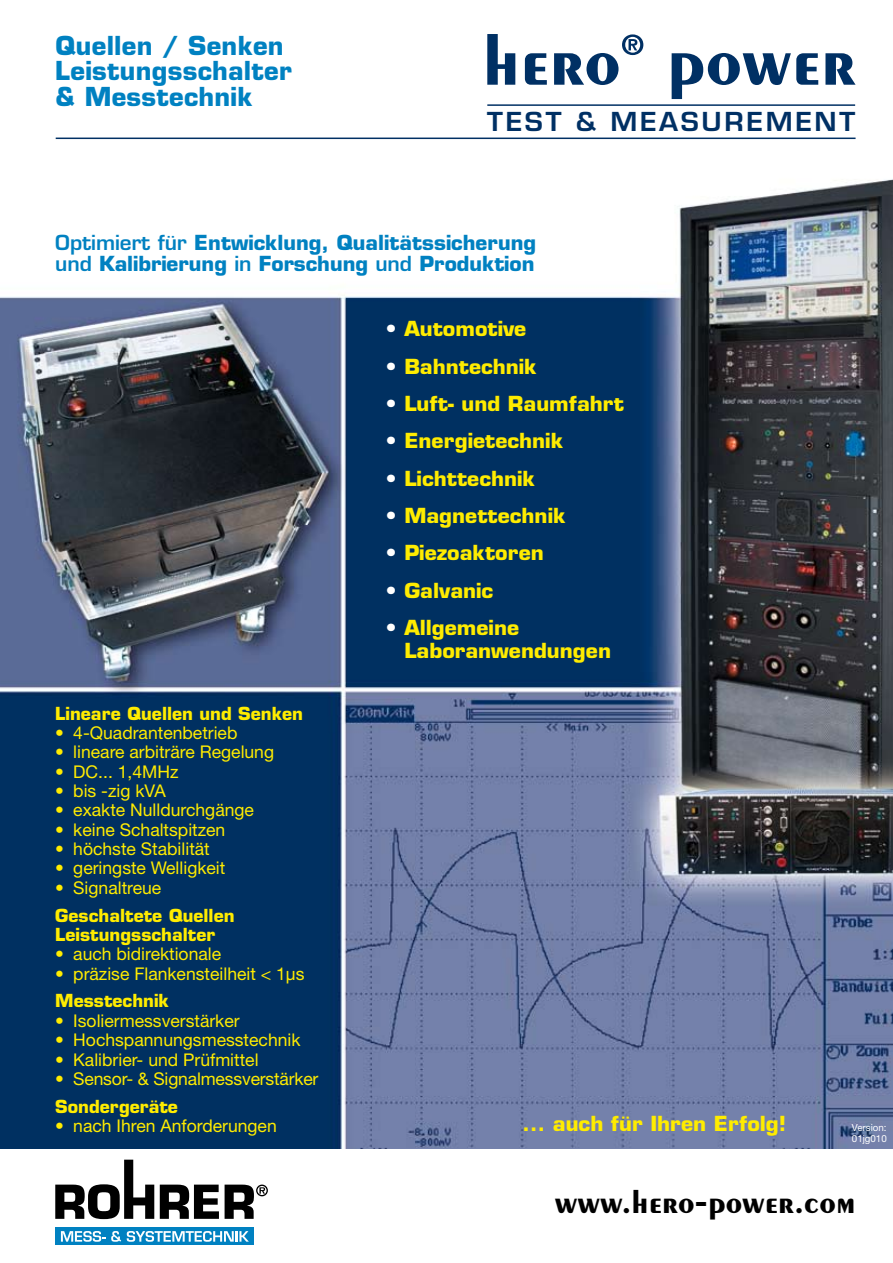
<style>
.page{position:relative;width:893px;height:1263px;background:#fff}
.page>*{position:absolute;margin:0;border:0;box-sizing:border-box;transform-origin:0 0}
.t1{font:700 33px "Peignot";color:#000}
.t2{font:700 25.5px/25.5px "Eurostile";letter-spacing:.01em;color:#0081c1}
.t3{font:600 25.5px "Eurostile";letter-spacing:.1em;color:#003064;scale:1.05 1}
.t4{font:700 20.25px/22.5px "Eurostile";color:#ffec00;scale:1.04 1}
.t5{font:700 20.25px/21.8px "Eurostile";color:#0081c1}
.t6{font:17.55px "Helvetica Neue";color:#ffec00}
.t7{font:700 17.55px/19.4px "Eurostile";color:#ffec00}
.t8{font:9.75px/10.5px "Helvetica Neue";color:#fff}
.s1{font-weight:600}
.s2{font-weight:700}
.s3{color:#fff}
.s4{font-family:"Helvetica Neue"}
</style>
<div class="page">
<img style="left:0;top:137px;width:893px;height:1011px">
<div style="left:55px;top:1228px;width:199px;height:17px;background:#0081c1"></div>
<svg style="left:55px;top:1160px;width:99px;height:59px"></svg>
<svg style="left:160px;top:1184px;width:59px;height:35px"></svg>
<svg style="left:225px;top:1184px;width:43px;height:35px"></svg>
<svg style="left:61px;top:1231px;width:44px;height:11px"></svg>
<svg style="left:111px;top:1231px;width:10px;height:11px"></svg>
<svg style="left:127px;top:1231px;width:122px;height:11px"></svg>
<svg style="left:487px;top:34px;width:28px;height:51px"></svg>
<svg style="left:525px;top:53px;width:22px;height:32px"></svg>
<svg style="left:554px;top:34px;width:89px;height:51px"></svg>
<svg style="left:672px;top:53px;width:146px;height:46px"></svg>
<svg style="left:825px;top:53px;width:30px;height:32px"></svg>
<hr style="left:487px;top:104px;width:368px;height:2px;background:#003064">
<hr style="left:56px;top:138px;width:799px;height:1px;background:#003064">
<h2 class="t2" style="left:55px;top:32px;width:238px">Quellen / Senken<br>Leistungsschalter &amp; Messtechnik</h2>
<h2 class="t3" style="left:487px;top:106px;width:352px">TEST &amp; MEASUREMENT</h2>
<p class="t5" style="left:55px;top:231px;width:482px"><span class="s1">Optimiert für</span> Entwicklung, Qualitätssicherung <span class="s1">und</span> Kalibrierung <span class="s1">in</span> Forschung <span class="s1">und</span> Produktion</p>
<p class="t7" style="left:55px;top:703px;width:249px">Lineare Quellen und Senken</p>
<p class="t6" style="left:55px;top:722px;width:184px"><span class="s2">•</span> 4-Quadrantenbetrieb</p>
<p class="t6" style="left:55px;top:741px;width:220px"><span class="s2">•</span> lineare arbiträre Regelung</p>
<p class="t6" style="left:55px;top:761px;width:125px"><span class="s2">•</span> DC... 1,4MHz</p>
<p class="t6" style="left:55px;top:780px;width:112px"><span class="s2">•</span> bis -zig kVA</p>
<p class="t6" style="left:55px;top:799px;width:200px"><span class="s2">•</span> exakte Nulldurchgänge</p>
<p class="t6" style="left:55px;top:819px;width:172px"><span class="s2">•</span> keine Schaltspitzen</p>
<p class="t6" style="left:55px;top:838px;width:156px"><span class="s2">•</span> höchste Stabilität</p>
<p class="t6" style="left:55px;top:858px;width:172px"><span class="s2">•</span> geringste Welligkeit</p>
<p class="t6" style="left:55px;top:877px;width:108px"><span class="s2">•</span> Signaltreue</p>
<p class="t7" style="left:55px;top:905px;width:181px">Geschaltete Quellen<br>Leistungsschalter</p>
<p class="t6" style="left:55px;top:943px;width:167px"><span class="s2">•</span> auch bidirektionale</p>
<p class="t6" style="left:55px;top:963px;width:251px"><span class="s2">•</span> präzise Flankensteilheit &lt; 1µs</p>
<p class="t7" style="left:55px;top:991px;width:115px">Messtechnik</p>
<p class="t6" style="left:55px;top:1010px;width:186px"><span class="s2">•</span> Isoliermessverstärker</p>
<p class="t6" style="left:55px;top:1029px;width:247px"><span class="s2">•</span> Hochspannungsmesstechnik</p>
<p class="t6" style="left:55px;top:1049px;width:205px"><span class="s2">•</span> Kalibrier- und Prüfmittel</p>
<p class="t6" style="left:55px;top:1068px;width:265px"><span class="s2">•</span> Sensor- &amp; Signalmessverstärker</p>
<p class="t7" style="left:55px;top:1096px;width:124px">Sondergeräte</p>
<p class="t6" style="left:55px;top:1115px;width:223px"><span class="s2">•</span> nach Ihren Anforderungen</p>
<p class="t4" style="left:385px;top:317px;width:138px"><span class="s3">•</span> Automotive</p>
<p class="t4" style="left:385px;top:355px;width:148px"><span class="s3">•</span> Bahntechnik</p>
<p class="t4" style="left:385px;top:392px;width:232px"><span class="s3">•</span> Luft- und Raumfahrt</p>
<p class="t4" style="left:385px;top:429px;width:173px"><span class="s3">•</span> Energietechnik</p>
<p class="t4" style="left:385px;top:467px;width:146px"><span class="s3">•</span> Lichttechnik</p>
<p class="t4" style="left:385px;top:504px;width:175px"><span class="s3">•</span> Magnettechnik</p>
<p class="t4" style="left:385px;top:542px;width:154px"><span class="s3">•</span> Piezoaktoren</p>
<p class="t4" style="left:385px;top:579px;width:106px"><span class="s3">•</span> Galvanic</p>
<p class="t4" style="left:404px;top:616px;width:200px;text-indent:-20px"><span class="s3">•</span> Allgemeine<br>Laboranwendungen</p>
<p class="t4" style="left:522px;top:1112px;width:255px">... auch für Ihren Erfolg!</p>
<p class="t8" style="left:852px;top:1122px;width:36px">Version:<br>01jg010</p>
<h1 class="t1" style="left:555px;top:1183px;width:302px">www.hero<span class="s4">-</span>power.com</h1>
</div>
